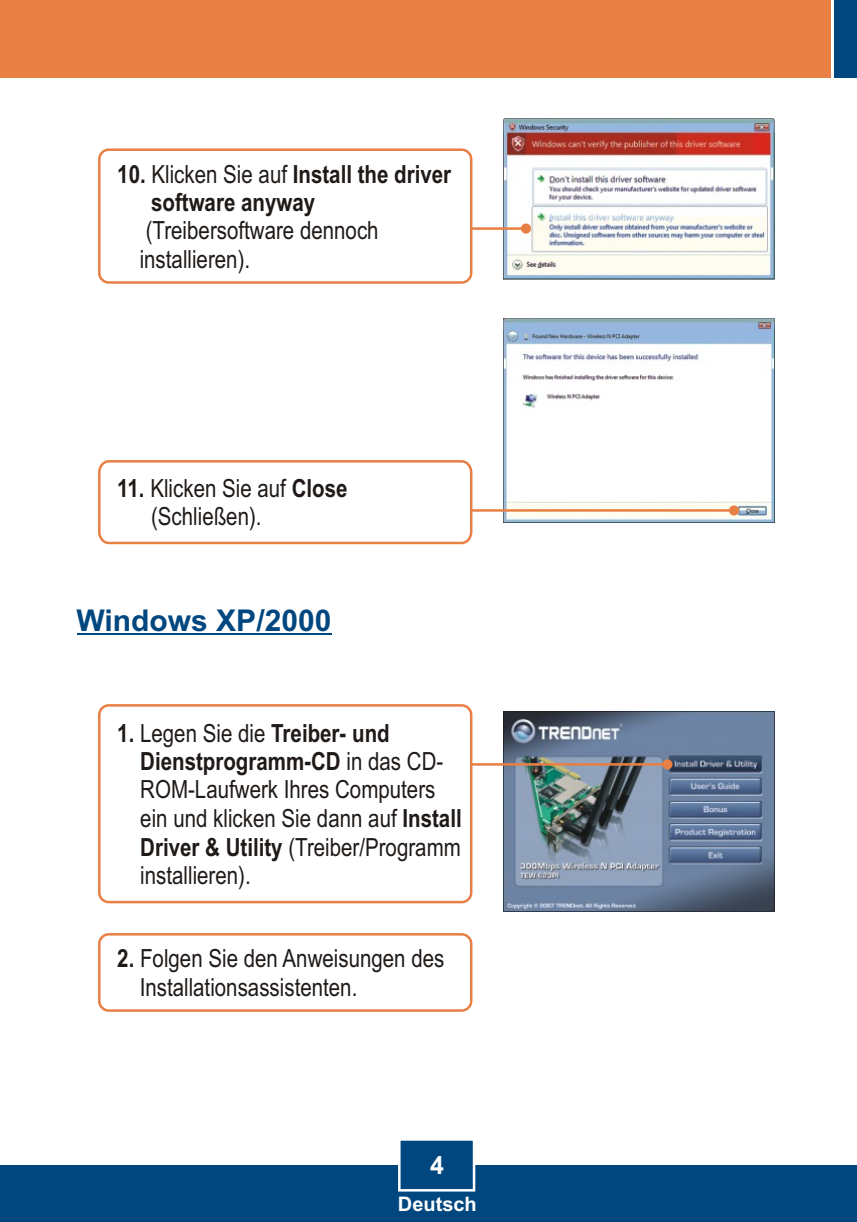
<style>
.page{position:relative;width:857px;height:1222px;background:#fff}
.page>*{position:absolute;margin:0;border:0;box-sizing:border-box;transform-origin:0 0}
.t1{font:700 30px "Arial";color:#004780}
.t2{font:25px/28.5px "Arial Narrow";color:#1f1a17}
.t3{font:700 25px/28.5px "Arial Narrow";color:#1f1a17}
.t4{font:700 25px "Arial";color:#fff}
.t5{font:700 20px "Arial";color:#fff}
.s1{font-weight:400}
.s2{font-weight:700}
</style>
<div class="page">
<img style="left:504px;top:711px;width:270px;height:200px">
<svg style="left:472px;top:759px;width:200px;height:10px;background:#a18e85"></svg>
<div style="left:0;top:1165px;width:857px;height:56px;background:#004780"></div>
<div style="left:0;top:0;width:831px;height:78px;background:#e88045"></div>
<div style="left:834px;top:0;width:23px;height:78px;background:#004780"></div>
<svg style="left:398px;top:1140px;width:78px;height:52px"></svg>
<img style="left:504px;top:318px;width:270px;height:205px">
<img style="left:504px;top:118px;width:270px;height:161px">
<svg style="left:472px;top:223px;width:59px;height:11px"></svg>
<div style="left:98px;top:148px;width:374px;height:136px;background:#fff;border:3px solid #e88045;border-radius:9px"></div>
<svg style="left:98px;top:459px;width:641px;height:86px"></svg>
<hr style="left:77px;top:633px;width:254px;height:1px;background:#004780">
<div style="left:98px;top:933px;width:374px;height:78px;background:#fff;border:3px solid #e88045;border-radius:9px"></div>
<div style="left:98px;top:704px;width:374px;height:199px;background:#fff;border:3px solid #e88045;border-radius:9px"></div>
<p class="t3" style="left:151px;top:162px;width:302px;text-indent:-34px">10. <span class="s1">Klicken Sie auf</span> Install the driver software anyway</p>
<p class="t2" style="left:140px;top:219px;width:240px">(Treibersoftware dennoch installieren).</p>
<p class="t2" style="left:151px;top:476px;width:198px;text-indent:-34px"><span class="s2">11.</span> Klicken Sie auf <span class="s2">Close </span>(Schließen).</p>
<p class="t1" style="left:77px;top:609px;width:256px">Windows XP/2000</p>
<p class="t2" style="left:140px;top:720px;width:323px;text-indent:-23px"><span class="s2">1.</span> Legen Sie die <span class="s2">Treiber- und<br>Dienstprogramm-CD</span> in das CD-<br>ROM-Laufwerk Ihres Computers ein und klicken Sie dann auf <span class="s2">Install<br>Driver &amp; Utility</span> (Treiber/Programm installieren).</p>
<p class="t2" style="left:140px;top:946px;width:306px;text-indent:-22px"><span class="s2">2.</span> Folgen Sie den Anweisungen des<br>Installationsassistenten.</p>
<p class="t4" style="left:430px;top:1155px;width:15px">4</p>
<p class="t5" style="left:398px;top:1196px;width:80px">Deutsch</p>
</div>
